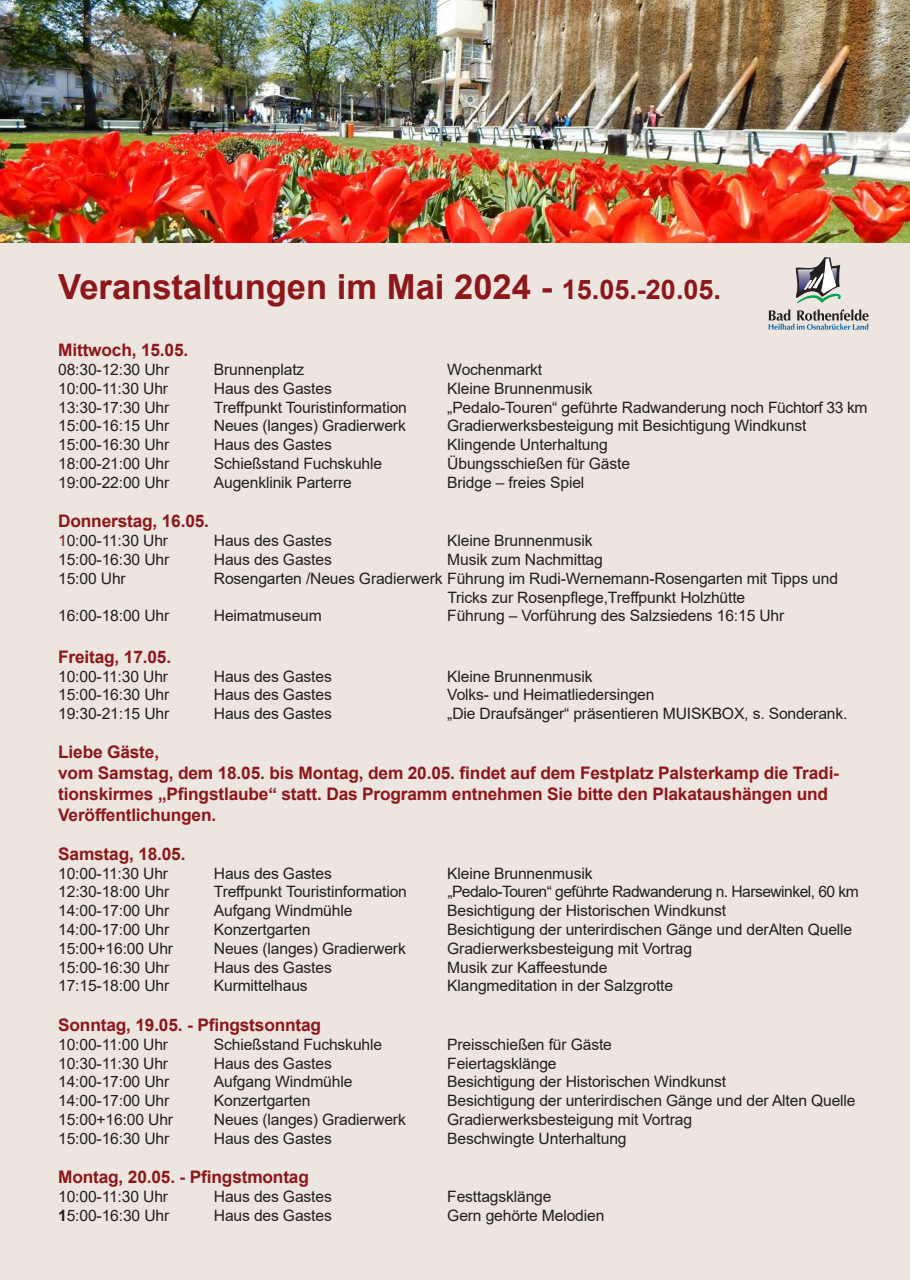
<style>
.page{position:relative;width:910px;height:1280px;background:#fff}
.page>*{position:absolute;margin:0;border:0;box-sizing:border-box;transform-origin:0 0}
.t1{font:700 34.65px "Arial";color:#8d171a}
.t2{font:700 17.25px/20.7px "Arial";letter-spacing:-.01em;color:#8d171a}
.t3{font:15.6px/18.8px "Arial";letter-spacing:-.01em;color:#231f20}
.t4{font:15.6px "Arial";letter-spacing:-.035em;color:#231f20}
.s1{font-size:27px}
.s2{color:#8d171a}
.s3{font-weight:700}
</style>
<div class="page">
<div style="left:0;top:241px;width:910px;height:1039px;background:#ece5e0"></div>
<img style="left:0;top:0;width:910px;height:242px">
<svg style="left:796px;top:258px;width:45px;height:45px"></svg>
<svg style="left:769px;top:309px;width:100px;height:21px"></svg>
<h1 class="t1" style="left:58px;top:262px;width:664px">Veranstaltungen im Mai 2024 - <span class="s1">15.05.-20.05.</span></h1>
<p class="t2" style="left:58px;top:340px;width:132px">Mittwoch, 15.05.</p>
<p class="t3" style="left:58px;top:360px;width:113px">08:30-12:30 Uhr</p>
<p class="t3" style="left:214px;top:360px;width:92px">Brunnenplatz</p>
<p class="t3" style="left:447px;top:360px;width:96px">Wochenmarkt</p>
<p class="t3" style="left:58px;top:379px;width:111px">10:00-11:30 Uhr</p>
<p class="t3" style="left:214px;top:379px;width:120px">Haus des Gastes</p>
<p class="t3" style="left:447px;top:379px;width:147px">Kleine Brunnenmusik</p>
<p class="t3" style="left:58px;top:398px;width:113px">13:30-17:30 Uhr</p>
<p class="t3" style="left:214px;top:398px;width:195px">Treffpunkt Touristinformation</p>
<p class="t3" style="left:447px;top:398px;width:422px">„Pedalo-Touren“ geführte Radwanderung noch Füchtorf 33 km</p>
<p class="t3" style="left:58px;top:416px;width:113px">15:00-16:15 Uhr</p>
<p class="t3" style="left:214px;top:416px;width:194px">Neues (langes) Gradierwerk</p>
<p class="t3" style="left:447px;top:416px;width:361px">Gradierwerksbesteigung mit Besichtigung Windkunst</p>
<p class="t3" style="left:58px;top:435px;width:113px">15:00-16:30 Uhr</p>
<p class="t3" style="left:214px;top:435px;width:120px">Haus des Gastes</p>
<p class="t3" style="left:447px;top:435px;width:162px">Klingende Unterhaltung</p>
<p class="t3" style="left:58px;top:454px;width:113px">18:00-21:00 Uhr</p>
<p class="t3" style="left:214px;top:454px;width:170px">Schießstand Fuchskuhle</p>
<p class="t3" style="left:447px;top:454px;width:184px">Übungsschießen für Gäste</p>
<p class="t3" style="left:58px;top:473px;width:113px">19:00-22:00 Uhr</p>
<p class="t3" style="left:214px;top:473px;width:140px">Augenklinik Parterre</p>
<p class="t3" style="left:447px;top:473px;width:139px">Bridge – freies Spiel</p>
<p class="t2" style="left:58px;top:511px;width:152px">Donnerstag, 16.05.</p>
<p class="t3" style="left:58px;top:531px;width:111px"><span class="s2">1</span>0:00-11:30 Uhr</p>
<p class="t3" style="left:214px;top:531px;width:120px">Haus des Gastes</p>
<p class="t3" style="left:447px;top:531px;width:147px">Kleine Brunnenmusik</p>
<p class="t3" style="left:58px;top:550px;width:113px">15:00-16:30 Uhr</p>
<p class="t3" style="left:214px;top:550px;width:120px">Haus des Gastes</p>
<p class="t3" style="left:447px;top:550px;width:157px">Musik zum Nachmittag</p>
<p class="t3" style="left:58px;top:569px;width:69px">15:00 Uhr</p>
<p class="t3" style="left:447px;top:569px;width:392px;text-indent:-233px">Rosengarten /Neues Gradierwerk Führung im Rudi-Wernemann-Rosengarten mit Tipps und<br>Tricks zur Rosenpflege,Treffpunkt Holzhütte</p>
<p class="t3" style="left:58px;top:606px;width:113px">16:00-18:00 Uhr</p>
<p class="t3" style="left:214px;top:606px;width:109px">Heimatmuseum</p>
<p class="t3" style="left:447px;top:606px;width:339px">Führung – Vorführung des Salzsiedens 16:15 Uhr</p>
<p class="t2" style="left:58px;top:647px;width:114px">Freitag, 17.05.</p>
<p class="t3" style="left:58px;top:667px;width:111px">10:00-11:30 Uhr</p>
<p class="t3" style="left:214px;top:667px;width:120px">Haus des Gastes</p>
<p class="t3" style="left:447px;top:667px;width:147px">Kleine Brunnenmusik</p>
<p class="t3" style="left:58px;top:685px;width:113px">15:00-16:30 Uhr</p>
<p class="t3" style="left:214px;top:685px;width:120px">Haus des Gastes</p>
<p class="t3" style="left:447px;top:685px;width:209px">Volks- und Heimatliedersingen</p>
<p class="t3" style="left:58px;top:704px;width:113px">19:30-21:15 Uhr</p>
<p class="t3" style="left:214px;top:704px;width:120px">Haus des Gastes</p>
<p class="t3" style="left:447px;top:704px;width:402px">„Die Draufsänger“ präsentieren MUISKBOX, s. Sonderank.</p>
<p class="t2" style="left:58px;top:742px;width:782px">Liebe Gäste,<br>vom Samstag, dem 18.05. bis Montag, dem 20.05. findet auf dem Festplatz Palsterkamp die Tradi&shy;tionskirmes „Pfingstlaube“ statt. Das Programm entnehmen Sie bitte den Plakataushängen und Veröffentlichungen.</p>
<p class="t2" style="left:58px;top:844px;width:129px">Samstag, 18.05.</p>
<p class="t3" style="left:58px;top:864px;width:111px">10:00-11:30 Uhr</p>
<p class="t3" style="left:214px;top:864px;width:120px">Haus des Gastes</p>
<p class="t3" style="left:447px;top:864px;width:147px">Kleine Brunnenmusik</p>
<p class="t3" style="left:58px;top:882px;width:113px">12:30-18:00 Uhr</p>
<p class="t3" style="left:214px;top:882px;width:195px">Treffpunkt Touristinformation</p>
<p class="t4" style="left:447px;top:881px;width:413px">„Pedalo-Touren“ geführte Radwanderung n. Harsewinkel, 60 km</p>
<p class="t3" style="left:58px;top:901px;width:113px">14:00-17:00 Uhr</p>
<p class="t3" style="left:214px;top:901px;width:140px">Aufgang Windmühle</p>
<p class="t3" style="left:447px;top:901px;width:280px">Besichtigung der Historischen Windkunst</p>
<p class="t3" style="left:58px;top:920px;width:113px">14:00-17:00 Uhr</p>
<p class="t3" style="left:214px;top:920px;width:98px">Konzertgarten</p>
<p class="t3" style="left:447px;top:920px;width:406px">Besichtigung der unterirdischen Gänge und derAlten Quelle</p>
<p class="t3" style="left:58px;top:939px;width:116px">15:00+16:00 Uhr</p>
<p class="t3" style="left:214px;top:939px;width:194px">Neues (langes) Gradierwerk</p>
<p class="t3" style="left:447px;top:939px;width:246px">Gradierwerksbesteigung mit Vortrag</p>
<p class="t3" style="left:58px;top:958px;width:113px">15:00-16:30 Uhr</p>
<p class="t3" style="left:214px;top:958px;width:120px">Haus des Gastes</p>
<p class="t3" style="left:447px;top:958px;width:162px">Musik zur Kaffeestunde</p>
<p class="t3" style="left:58px;top:976px;width:113px">17:15-18:00 Uhr</p>
<p class="t3" style="left:214px;top:976px;width:95px">Kurmittelhaus</p>
<p class="t3" style="left:447px;top:976px;width:227px">Klangmeditation in der Salzgrotte</p>
<p class="t2" style="left:58px;top:1015px;width:264px">Sonntag, 19.05. - Pfingstsonntag</p>
<p class="t3" style="left:58px;top:1035px;width:111px">10:00-11:00 Uhr</p>
<p class="t3" style="left:214px;top:1035px;width:170px">Schießstand Fuchskuhle</p>
<p class="t3" style="left:447px;top:1035px;width:166px">Preisschießen für Gäste</p>
<p class="t3" style="left:58px;top:1054px;width:111px">10:30-11:30 Uhr</p>
<p class="t3" style="left:214px;top:1054px;width:120px">Haus des Gastes</p>
<p class="t3" style="left:447px;top:1054px;width:111px">Feiertagsklänge</p>
<p class="t3" style="left:58px;top:1072px;width:113px">14:00-17:00 Uhr</p>
<p class="t3" style="left:214px;top:1072px;width:140px">Aufgang Windmühle</p>
<p class="t3" style="left:447px;top:1072px;width:280px">Besichtigung der Historischen Windkunst</p>
<p class="t3" style="left:58px;top:1091px;width:113px">14:00-17:00 Uhr</p>
<p class="t3" style="left:214px;top:1091px;width:98px">Konzertgarten</p>
<p class="t3" style="left:447px;top:1091px;width:410px">Besichtigung der unterirdischen Gänge und der Alten Quelle</p>
<p class="t3" style="left:58px;top:1110px;width:116px">15:00+16:00 Uhr</p>
<p class="t3" style="left:214px;top:1110px;width:194px">Neues (langes) Gradierwerk</p>
<p class="t3" style="left:447px;top:1110px;width:246px">Gradierwerksbesteigung mit Vortrag</p>
<p class="t3" style="left:58px;top:1129px;width:113px">15:00-16:30 Uhr</p>
<p class="t3" style="left:214px;top:1129px;width:120px">Haus des Gastes</p>
<p class="t3" style="left:447px;top:1129px;width:181px">Beschwingte Unterhaltung</p>
<p class="t2" style="left:58px;top:1167px;width:252px">Montag, 20.05. - Pfingstmontag</p>
<p class="t3" style="left:58px;top:1187px;width:111px">10:00-11:30 Uhr</p>
<p class="t3" style="left:214px;top:1187px;width:120px">Haus des Gastes</p>
<p class="t3" style="left:447px;top:1187px;width:106px">Festtagsklänge</p>
<p class="t3" style="left:58px;top:1206px;width:113px"><span class="s3">1</span>5:00-16:30 Uhr</p>
<p class="t3" style="left:214px;top:1206px;width:120px">Haus des Gastes</p>
<p class="t3" style="left:447px;top:1206px;width:159px">Gern gehörte Melodien</p>
</div>
